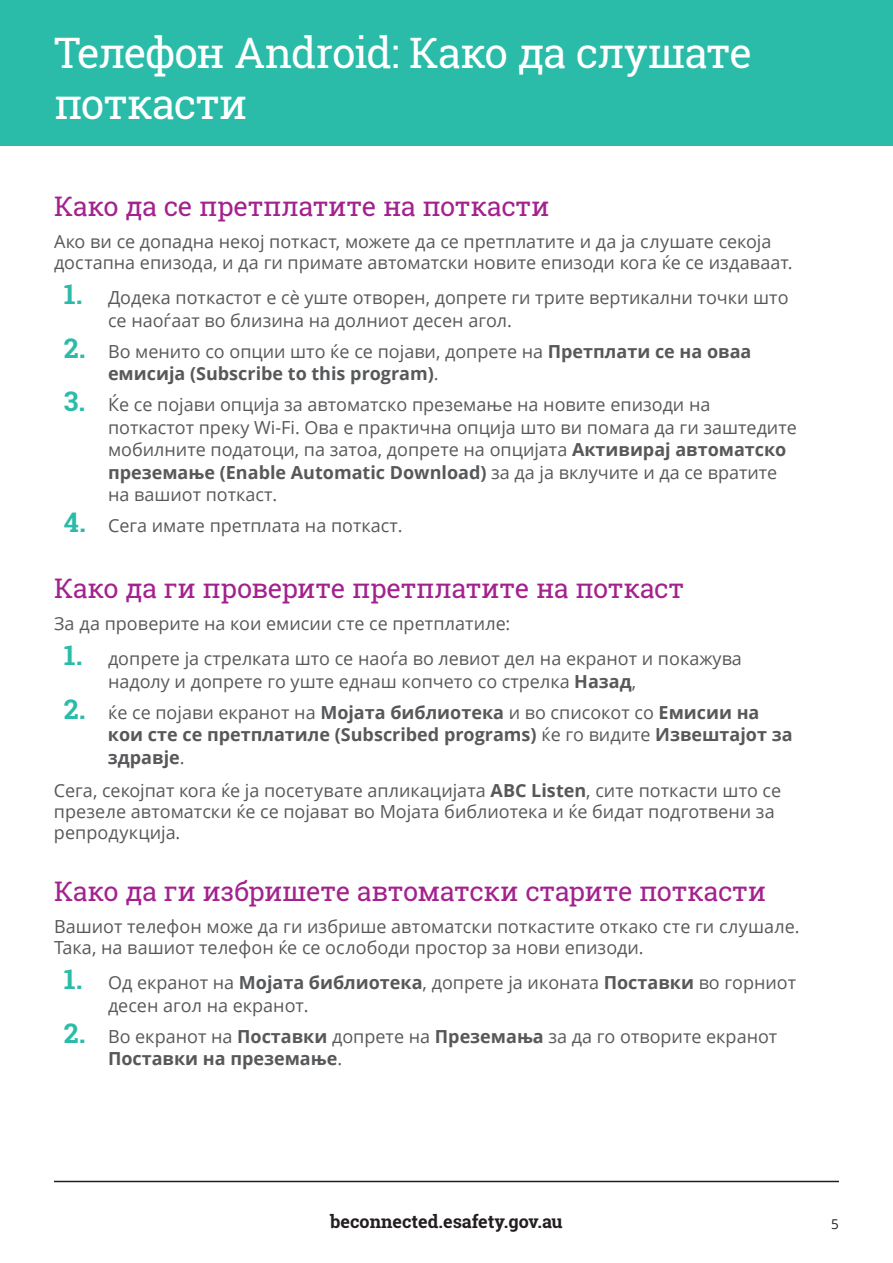
<style>
.page{position:relative;width:893px;height:1263px;background:#fff}
.page>*{position:absolute;margin:0;border:0;box-sizing:border-box;transform-origin:0 0}
.t1{font:42px/50.4px "Roboto Slab";letter-spacing:-.025em;color:#fff}
.t2{font:27px "Roboto Slab";letter-spacing:-.01em;color:#a3228e}
.t3{font:18px/22.5px "Open Sans";color:#57585a}
.t4{font:700 18px/22.5px "Open Sans";color:#57585a}
.t5{font:700 18px "Roboto Slab";color:#231f20}
.t6{font:13.5px "Open Sans";color:#231f20}
.s1{font-family:"Roboto Slab";font-weight:700;font-size:27px;color:#2abca8}
.s2{font-family:"Roboto Slab";font-size:27px;color:#2abca8}
.s3{font-weight:400}
.s4{font-weight:700}
</style>
<div class="page">
<hr style="left:54px;top:1181px;width:785px;height:1px;background:#231f20">
<div style="left:0;top:0;width:893px;height:145px;background:#2abca8"></div>
<h1 class="t1" style="left:54px;top:27px;width:700px">Телефон Android: Како да слушате поткасти</h1>
<h2 class="t2" style="left:54px;top:188px;width:497px">Како да се претплатите на поткасти</h2>
<p class="t3" style="left:54px;top:230px;width:740px;line-height:21px">Ако ви се допадна некој поткаст, можете да се претплатите и да ја слушате секоја достапна епизода, и да ги примате автоматски новите епизоди кога ќе се издаваат.</p>
<p class="t3" style="left:108px;top:286px;width:682px;text-indent:-44px"><span class="s1">1.</span> Додека поткастот е сè уште отворен, допрете ги трите вертикални точки што се наоѓаат во близина на долниот десен агол.</p>
<p class="t4" style="left:108px;top:339px;width:645px;text-indent:-44px"><span class="s2">2.</span> <span class="s3">Во менито со опции што ќе се појави, допрете на</span> Претплати се на оваа емисија (Subscribe to this program)<span class="s3">.</span></p>
<p class="t3" style="left:108px;top:393px;width:690px;text-indent:-44px"><span class="s1">3.</span> Ќе се појави опција за автоматско преземање на новите епизоди на поткастот преку Wi-Fi. Ова е практична опција што ви помага да ги заштедите мобилните податоци, па затоа, допрете на опцијата <span class="s4">Активирај автоматско преземање (Enable Automatic Download)</span> за да ја вклучите и да се вратите на вашиот поткаст.</p>
<p class="t3" style="left:64px;top:514px;width:340px"><span class="s1">4.</span> Сега имате претплата на поткаст.</p>
<h2 class="t2" style="left:54px;top:570px;width:632px">Како да ги проверите претплатите на поткаст</h2>
<p class="t3" style="left:54px;top:612px;width:458px">За да проверите на кои емисии сте се претплатиле:</p>
<p class="t3" style="left:108px;top:647px;width:635px;text-indent:-44px"><span class="s1">1.</span> допрете ја стрелката што се наоѓа во левиот дел на екранот и покажува надолу и допрете го уште еднаш копчето со стрелка <span class="s4">Назад</span>,</p>
<p class="t4" style="left:108px;top:700px;width:686px;text-indent:-44px"><span class="s2">2.</span> <span class="s3">ќе се појави екранот на</span> Мојата библиотека <span class="s3">и во списокот со</span> Емисии на кои сте се претплатиле (Subscribed programs) <span class="s3">ќе го видите</span> Извештајот за здравје<span class="s3">.</span></p>
<p class="t3" style="left:54px;top:780px;width:729px;line-height:21px">Сега, секојпат кога ќе ја посетувате апликацијата <span class="s4">ABC Listen</span>, сите поткасти што се презеле автоматски ќе се појават во Мојата библиотека и ќе бидат подготвени за репродукција.</p>
<h2 class="t2" style="left:54px;top:873px;width:714px">Како да ги избришете автоматски старите поткасти</h2>
<p class="t3" style="left:54px;top:915px;width:747px;line-height:21px">Вашиот телефон може да ги избрише автоматски поткастите откако сте ги слушале.<br>Така, на вашиот телефон ќе се ослободи простор за нови епизоди.</p>
<p class="t3" style="left:108px;top:971px;width:690px;text-indent:-44px"><span class="s1">1.</span> Од екранот на <span class="s4">Мојата библиотека</span>, допрете ја иконата <span class="s4">Поставки</span> во горниот десен агол на екранот.</p>
<p class="t3" style="left:108px;top:1024px;width:671px;text-indent:-44px"><span class="s1">2.</span> Во екранот на <span class="s4">Поставки</span> допрете на <span class="s4">Преземања</span> за да го отворите екранот<br><span class="s4">Поставки на преземање</span>.</p>
<p class="t5" style="left:330px;top:1209px;width:234px">beconnected.esafety.gov.au</p>
<p class="t6" style="left:831px;top:1214px;width:9px">5</p>
</div>
